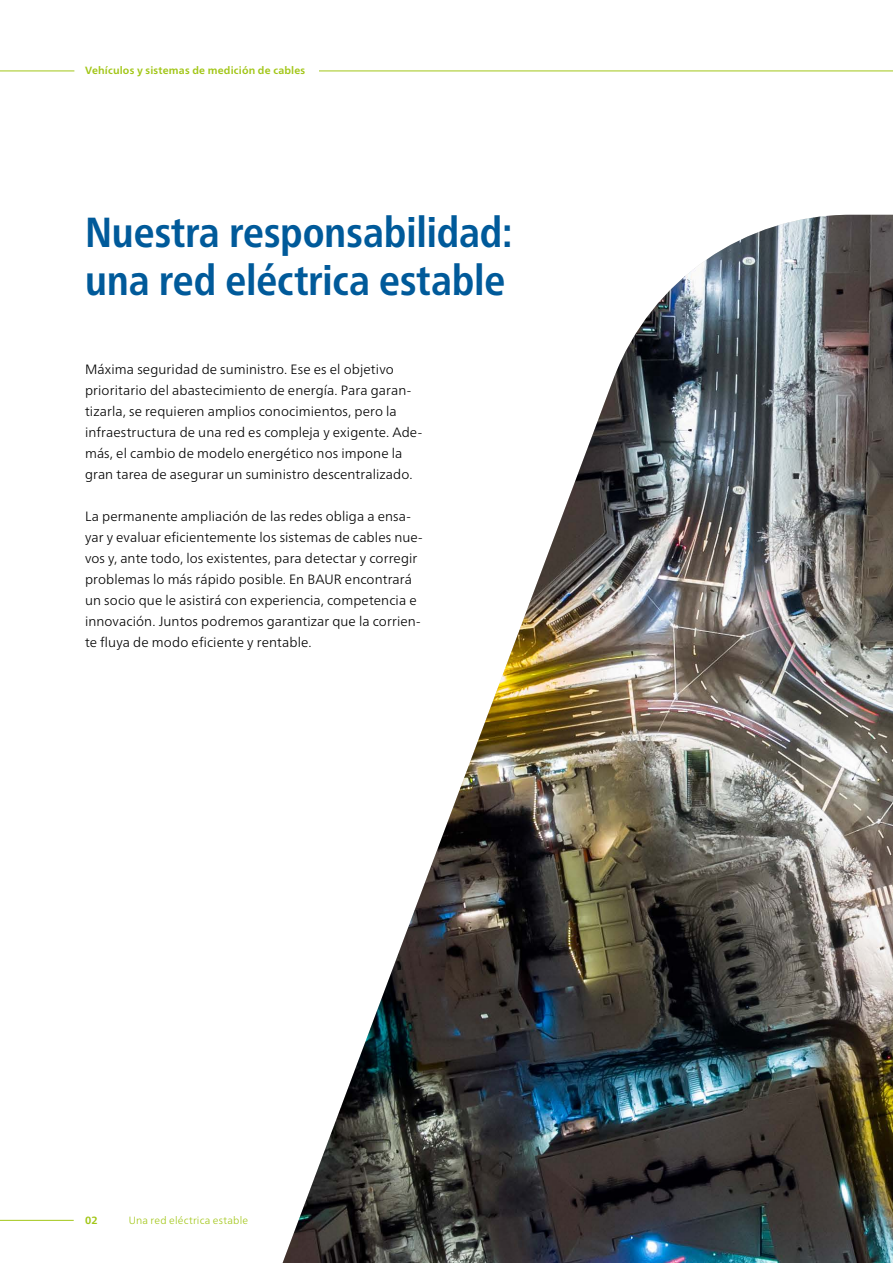
<style>
.page{position:relative;width:893px;height:1263px;background:#fff}
.page>*{position:absolute;margin:0;border:0;box-sizing:border-box;transform-origin:0 0}
.t1{font:700 condensed 42px/48px "Frutiger Neue LTW1 G";letter-spacing:-.005em;color:#005a9a}
.t2{font:300 13.5px/21px "Frutiger Neue LTW1 G";letter-spacing:.005em;color:#000}
.t3{font:700 10.5px "Frutiger Neue LTW1 G";letter-spacing:.02em;color:#a2c617}
.t4{font:300 10.5px "Frutiger Neue LTW1 G";letter-spacing:.02em;color:#a2c617}
</style>
<div class="page">
<hr style="left:0;top:1220px;width:74px;height:1px;background:#a2c617">
<img style="left:283px;top:215px;width:610px;height:1048px">
<svg style="left:319px;top:70px;width:574px;height:2px"></svg>
<hr style="left:0;top:71px;width:74px;height:1px;background:#a2c617">
<p class="t3" style="left:85px;top:63px;width:222px">Vehículos y sistemas de medición de cables</p>
<h1 class="t1" style="left:85px;top:205px;width:430px">Nuestra responsabilidad: una red eléctrica estable</h1>
<p class="t2" style="left:85px;top:357px;width:339px">Máxima seguridad de suministro. Ese es el objetivo prioritario del abastecimiento de energía. Para garan&shy;tizarla, se requieren amplios conocimientos, pero la infraestructura de una red es compleja y exigente. Ade&shy;más, el cambio de modelo energético nos impone la gran tarea de asegurar un suministro descentralizado.</p>
<p class="t2" style="left:85px;top:505px;width:339px">La permanente ampliación de las redes obliga a ensa&shy;yar y evaluar eficientemente los sistemas de cables nue&shy;vos y, ante todo, los existentes, para detectar y corregir problemas lo más rápido posible. En BAUR encontrará un socio que le asistirá con experiencia, competencia e innovación. Juntos podremos garantizar que la corrien&shy;te fluya de modo eficiente y rentable.</p>
<p class="t3" style="left:85px;top:1213px;width:14px">02</p>
<p class="t4" style="left:129px;top:1213px;width:121px">Una red eléctrica estable</p>
</div>
